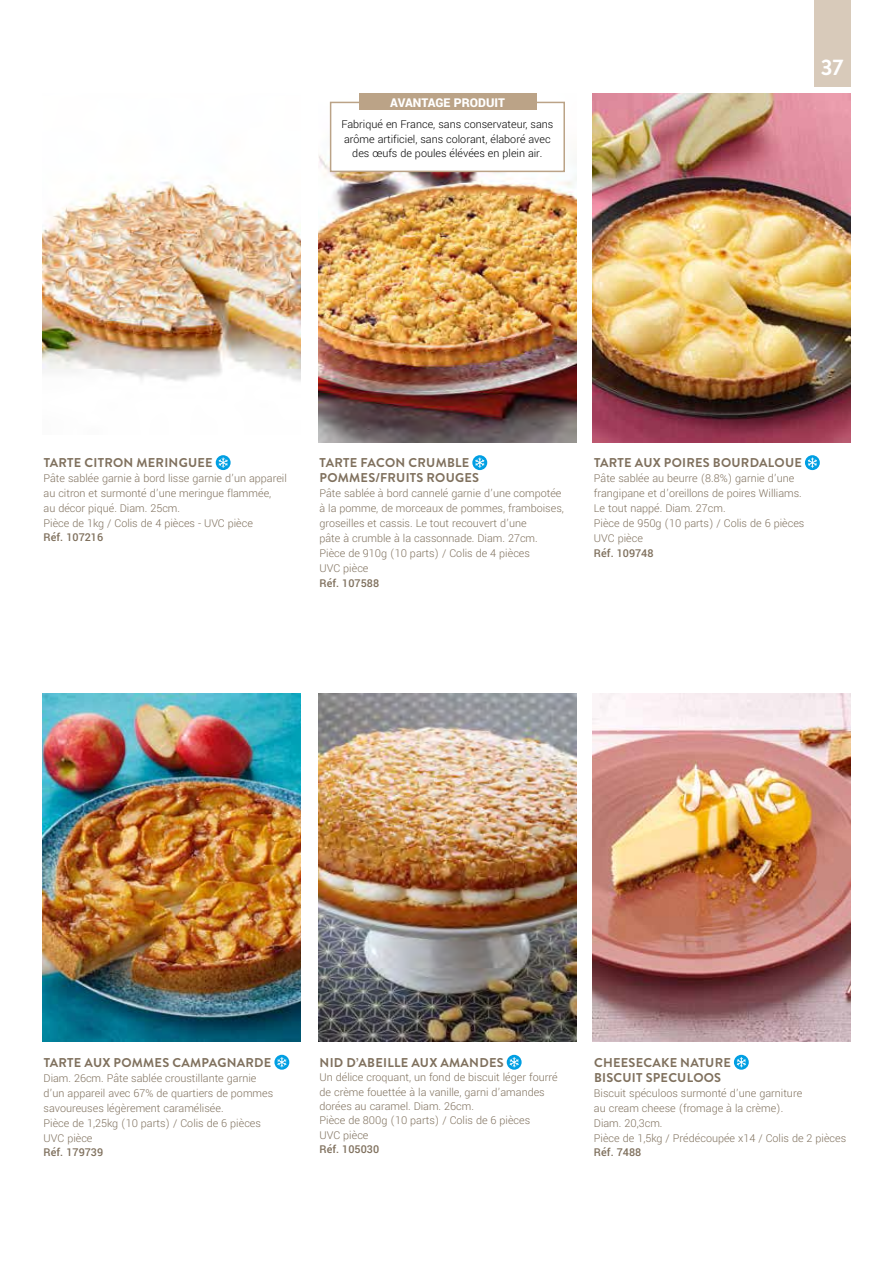
<style>
.page{position:relative;width:893px;height:1263px;background:#fff}
.page>*{position:absolute;margin:0;border:0;box-sizing:border-box;transform-origin:0 0}
.t1{font:700 22.5px "Brandon Grotesque";color:#fff}
.t2{font:900 13.5px "Yantramanav";color:#fff}
.t3{font:700 12.75px/15px "Brandon Grotesque";letter-spacing:.02em;color:#7f705d}
.t4{font:300 12px/15px "Yantramanav";color:#7f705d}
.t5{font:300 12px/14.4px "Yantramanav";color:#000;text-align:center}
.t6{font:500 12px "Yantramanav";color:#7f705d}
</style>
<div class="page">
<svg style="left:507px;top:1055px;width:15px;height:15px"></svg>
<svg style="left:510px;top:1057px;width:9px;height:10px"></svg>
<svg style="left:472px;top:455px;width:15px;height:15px"></svg>
<svg style="left:475px;top:458px;width:9px;height:10px"></svg>
<svg style="left:734px;top:1055px;width:15px;height:15px"></svg>
<svg style="left:737px;top:1057px;width:9px;height:10px"></svg>
<svg style="left:805px;top:455px;width:15px;height:15px"></svg>
<svg style="left:808px;top:458px;width:9px;height:10px"></svg>
<svg style="left:274px;top:1055px;width:15px;height:15px"></svg>
<svg style="left:277px;top:1057px;width:9px;height:10px"></svg>
<svg style="left:216px;top:455px;width:15px;height:15px"></svg>
<svg style="left:219px;top:458px;width:9px;height:10px"></svg>
<img style="left:318px;top:693px;width:258px;height:349px">
<img style="left:318px;top:94px;width:258px;height:348px">
<img style="left:593px;top:693px;width:258px;height:349px">
<img style="left:593px;top:94px;width:258px;height:348px">
<img style="left:43px;top:693px;width:257px;height:349px">
<img style="left:43px;top:182px;width:257px;height:199px">
<div style="left:331px;top:102px;width:233px;height:69px;background:#fff"></div>
<div style="left:330px;top:102px;width:235px;height:70px;border:2px solid #bba387"></div>
<div style="left:359px;top:94px;width:177px;height:16px;background:#bba387"></div>
<div style="left:814px;top:0;width:36px;height:87px;background:#d8caba"></div>
<p class="t2" style="left:390px;top:94px;width:116px">AVANTAGE PRODUIT</p>
<p class="t5" style="left:341px;top:117px;width:214px">Fabriqué en France, sans conservateur, sans arôme artificiel, sans colorant, élaboré avec des œufs de poules élévées en plein air.</p>
<h1 class="t1" style="left:821px;top:51px;width:24px">37</h1>
<p class="t3" style="left:44px;top:455px;width:171px">TARTE CITRON MERINGUEE</p>
<p class="t4" style="left:44px;top:471px;width:245px">Pâte sablée garnie à bord lisse garnie d’un appareil au citron et surmonté d’une meringue flammée,<br>au décor piqué. Diam. 25cm.<br>Pièce de 1kg / Colis de 4 pièces - UVC pièce</p>
<p class="t6" style="left:44px;top:530px;width:61px">Réf. 107216</p>
<p class="t3" style="left:320px;top:455px;width:161px">TARTE FACON CRUMBLE<br>POMMES/FRUITS ROUGES</p>
<p class="t4" style="left:319px;top:486px;width:246px">Pâte sablée à bord cannelé garnie d’une compotée à la pomme, de morceaux de pommes, framboises, groseilles et cassis. Le tout recouvert d’une<br>pâte à crumble à la cassonnade. Diam. 27cm.<br>Pièce de 910g (10 parts) / Colis de 4 pièces<br>UVC pièce</p>
<p class="t6" style="left:319px;top:575px;width:61px">Réf. 107588</p>
<p class="t3" style="left:594px;top:455px;width:209px">TARTE AUX POIRES BOURDALOUE</p>
<p class="t4" style="left:594px;top:471px;width:212px">Pâte sablée au beurre (8.8%) garnie d’une frangipane et d’oreillons de poires Williams.<br>Le tout nappé. Diam. 27cm.<br>Pièce de 950g (10 parts) / Colis de 6 pièces UVC pièce</p>
<p class="t6" style="left:594px;top:545px;width:61px">Réf. 109748</p>
<p class="t3" style="left:44px;top:1055px;width:229px">TARTE AUX POMMES CAMPAGNARDE</p>
<p class="t4" style="left:44px;top:1070px;width:231px">Diam. 26cm. Pâte sablée croustillante garnie d’un appareil avec 67% de quartiers de pommes savoureuses légèrement caramélisée.<br>Pièce de 1,25kg (10 parts) / Colis de 6 pièces UVC pièce</p>
<p class="t6" style="left:44px;top:1145px;width:61px">Réf. 179739</p>
<p class="t3" style="left:320px;top:1055px;width:186px">NID D’ABEILLE AUX AMANDES</p>
<p class="t4" style="left:319px;top:1070px;width:240px;line-height:14.4px">Un délice croquant, un fond de biscuit léger fourré de crème fouettée à la vanille, garni d’amandes dorées au caramel. Diam. 26cm.<br>Pièce de 800g (10 parts) / Colis de 6 pièces<br>UVC pièce</p>
<p class="t6" style="left:319px;top:1142px;width:61px">Réf. 105030</p>
<p class="t3" style="left:594px;top:1055px;width:138px">CHEESECAKE NATURE<br>BISCUIT SPECULOOS</p>
<p class="t4" style="left:594px;top:1085px;width:254px">Biscuit spéculoos surmonté d’une garniture<br>au cream cheese (fromage à la crème).<br>Diam. 20,3cm.<br>Pièce de 1,5kg / Prédécoupée x14 / Colis de 2 pièces</p>
<p class="t6" style="left:594px;top:1145px;width:49px">Réf. 7488</p>
</div>
